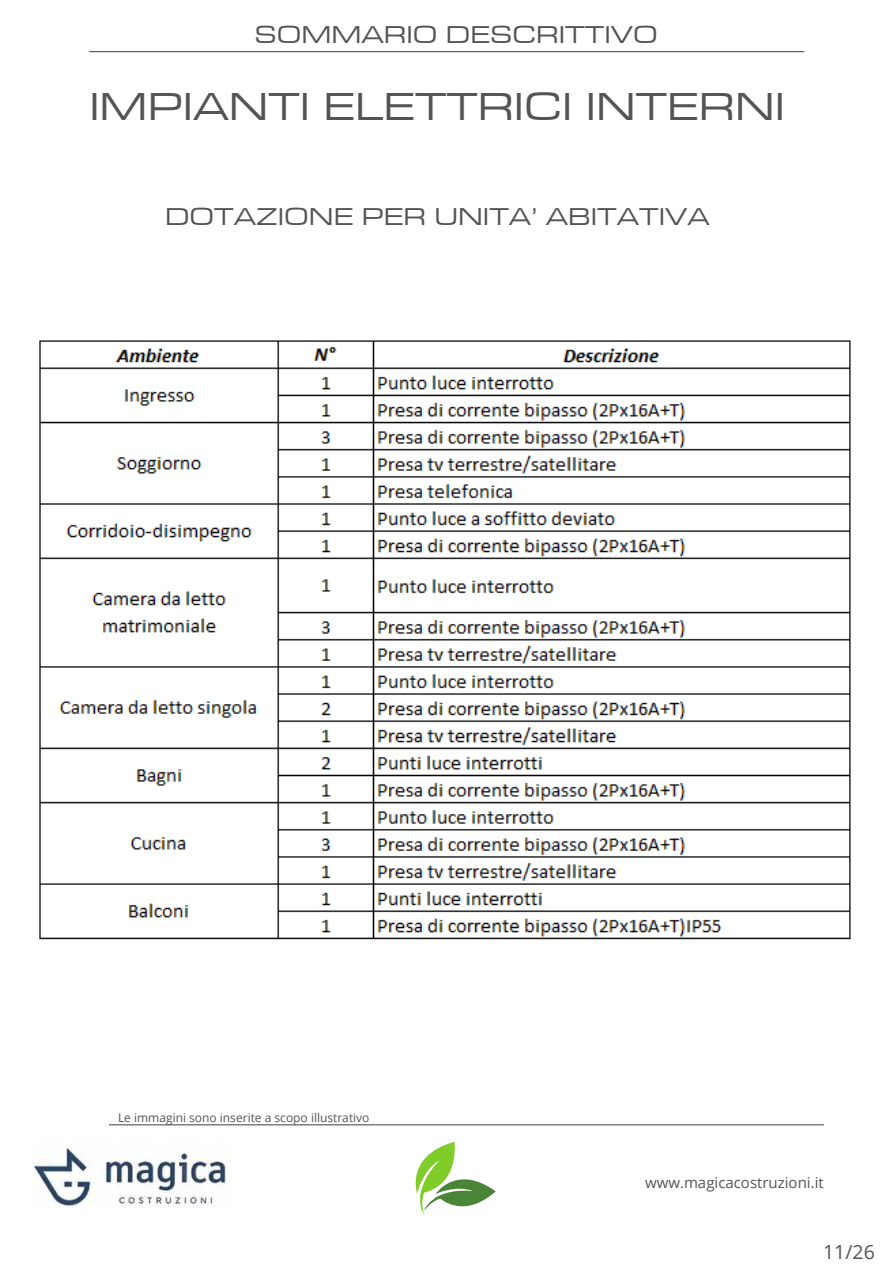
<style>
.page{position:relative;width:894px;height:1264px;background:#fff}
.page>*{position:absolute;margin:0;border:0;box-sizing:border-box;transform-origin:0 0}
.t1{font:48px "Arian LT";color:#545454}
.t2{font:30px "Arian LT";color:#545454}
.t3{font:19.5px "Open Sans";color:#545454}
.t4{font:15px "Open Sans";color:#545454}
.t5{font:12px "Open Sans";color:#545454}
</style>
<div class="page">
<hr style="left:89px;top:51px;width:715px;height:1px;background:#545454">
<img style="left:39px;top:340px;width:812px;height:600px">
<hr style="left:109px;top:1124px;width:714px;height:1px;background:#545454">
<img style="left:33px;top:1147px;width:193px;height:59px">
<svg style="left:415px;top:1141px;width:80px;height:73px"></svg>
<p class="t2" style="left:254px;top:15px;width:405px">SOMMARIO DESCRITTIVO</p>
<h1 class="t1" style="left:89px;top:76px;width:697px">IMPIANTI ELETTRICI INTERNI</h1>
<p class="t2" style="left:165px;top:197px;width:546px">DOTAZIONE PER UNITA’ ABITATIVA</p>
<p class="t5" style="left:118px;top:1109px;width:253px">Le immagini sono inserite a scopo illustrativo</p>
<p class="t4" style="left:644px;top:1172px;width:180px">www.magicacostruzioni.it</p>
<p class="t3" style="left:822px;top:1237px;width:53px">11/26</p>
</div>
